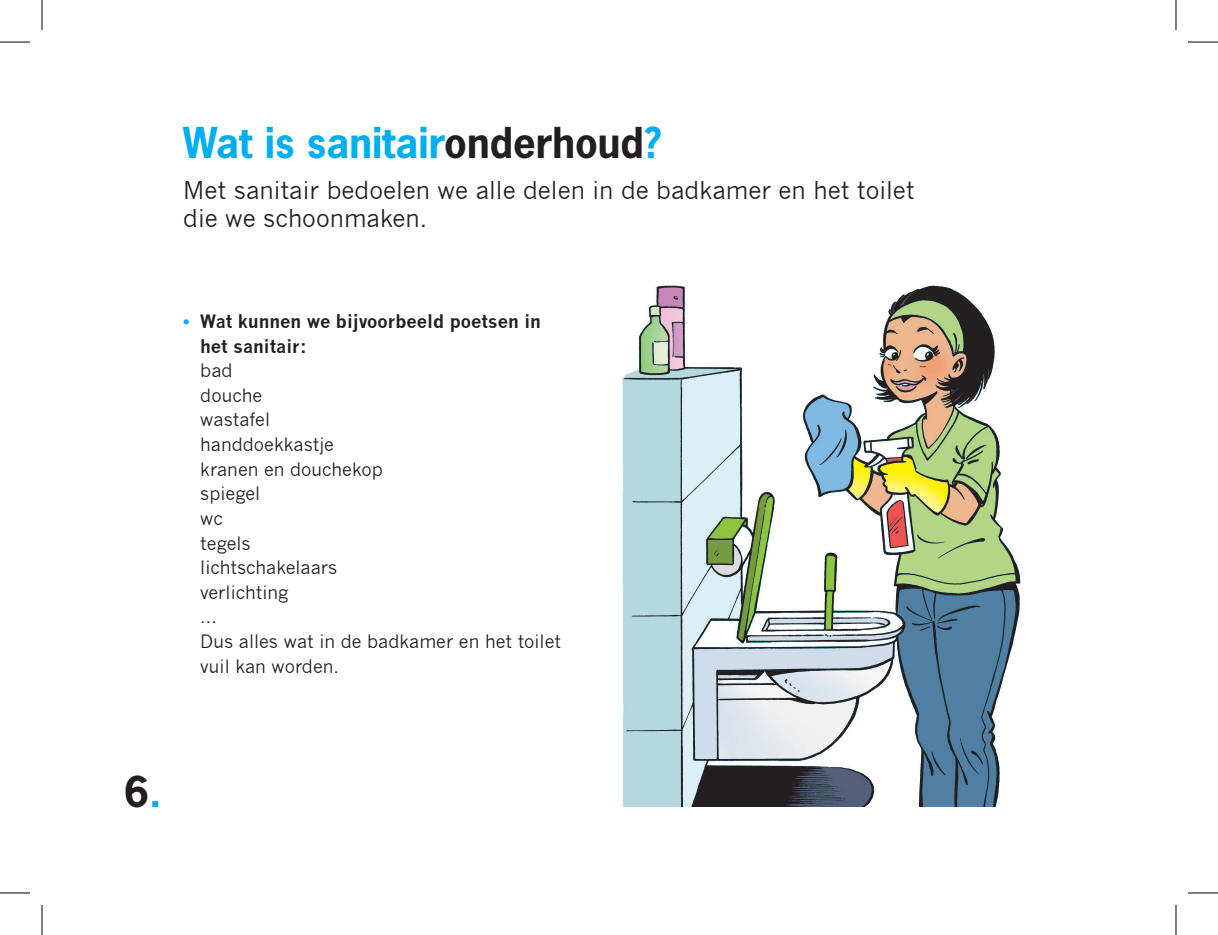
<style>
.page{position:relative;width:1218px;height:935px;background:#fff}
.page>*{position:absolute;margin:0;border:0;box-sizing:border-box;transform-origin:0 0}
.t1{font:700 40px "News Gothic Std";color:#00aeef}
.t2{font:700 40px "News Gothic Std";color:#231f20}
.t3{font:24px/28px "News Gothic";color:#231f20}
.t4{font:18px/24.6px "News Gothic";color:#231f20}
.t5{font:700 18px/24.6px "News Gothic";color:#231f20}
.s1{color:#231f20}
.s2{color:#00aeef}
</style>
<div class="page">
<img style="left:622px;top:285px;width:399px;height:521px">
<hr style="left:0;top:42px;width:30px;height:1px;background:#000">
<hr style="left:1188px;top:42px;width:30px;height:1px;background:#000">
<hr style="left:0;top:892px;width:30px;height:1px;background:#000">
<hr style="left:1188px;top:892px;width:30px;height:1px;background:#000">
<hr style="left:42px;top:0;width:1px;height:30px;background:#000">
<hr style="left:42px;top:904px;width:1px;height:30px;background:#000">
<hr style="left:1176px;top:0;width:1px;height:30px;background:#000">
<hr style="left:1176px;top:904px;width:1px;height:30px;background:#000">
<h1 class="t1" style="left:183px;top:117px;width:480px">Wat is sanitair<span class="s1">onderhoud</span>?</h1>
<h2 class="t3" style="left:183px;top:176px;width:733px">Met sanitair bedoelen we alle delen in de badkamer en het toilet die we schoonmaken.</h2>
<p class="t5" style="left:200px;top:309px;width:342px;text-indent:-17px"><span class="s2">•</span> Wat kunnen we bijvoorbeeld poetsen in het sanitair:</p>
<p class="t4" style="left:200px;top:358px;width:362px">bad<br>douche<br>wastafel<br>handdoekkastje<br>kranen en douchekop<br>spiegel<br>wc<br>tegels<br>lichtschakelaars<br>verlichting<br>...<br>Dus alles wat in de badkamer en het toilet vuil kan worden.</p>
<h1 class="t2" style="left:124px;top:765px;width:39px">6<span class="s2">.</span></h1>
</div>
